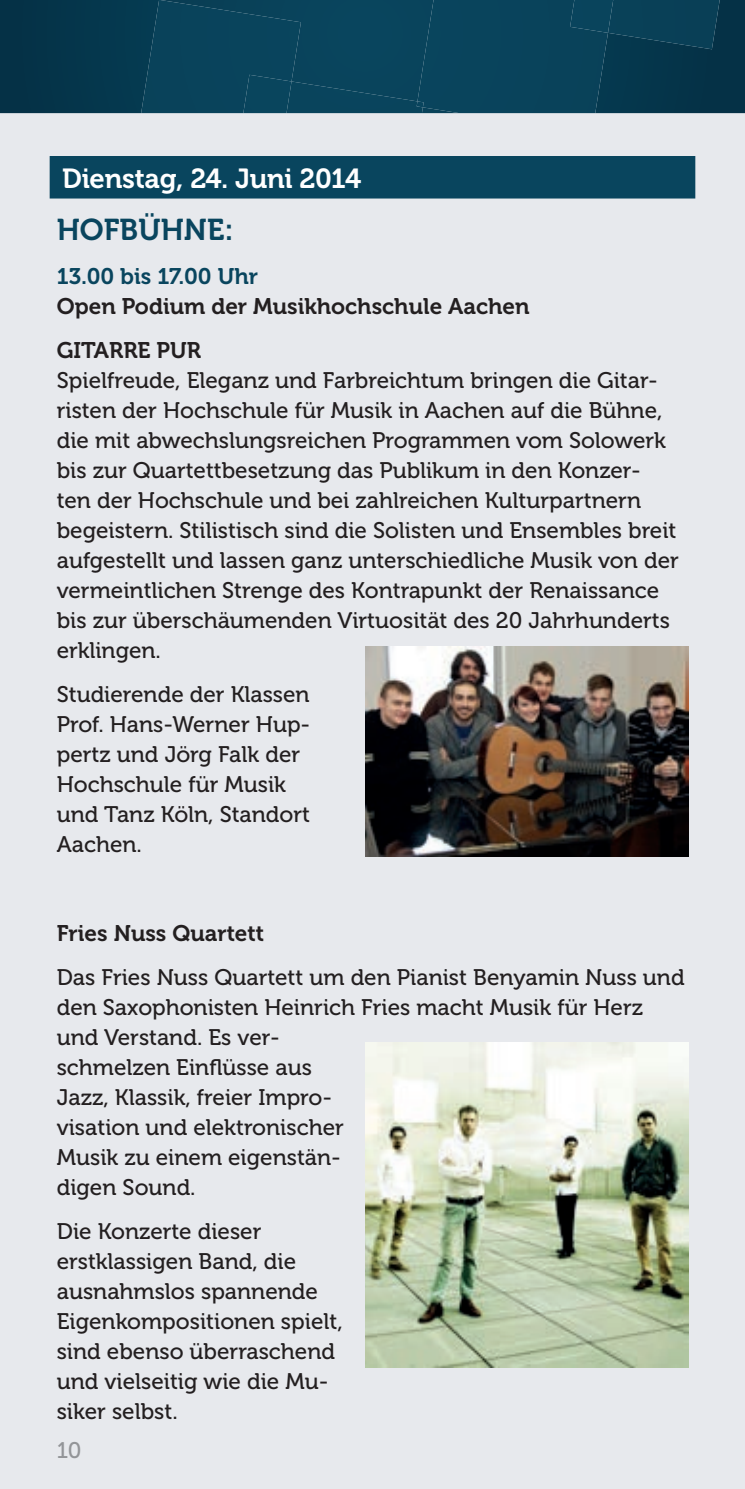
<style>
.page{position:relative;width:745px;height:1489px;background:#fff}
.page>*{position:absolute;margin:0;border:0;box-sizing:border-box;transform-origin:0 0}
.t1{font:30px "Museo 700";color:#09455e}
.t2{font:27.5px "Museo 700";letter-spacing:-.01em;color:#fff}
.t3{font:22.5px/30px "Museo 500";color:#231f20}
.t4{font:22.5px/44.2px "Museo 700";color:#231f20}
.t5{font:22.5px "Museo 700";color:#09455e}
.t6{font:22.5px "Museo 500";color:#939598}
</style>
<div class="page">
<div style="left:0;top:0;width:744px;height:1488px;background:#e7e9ed"></div>
<div style="left:0;top:0;width:744px;height:113px;background:#053449"></div>
<svg style="left:141px;top:0;width:578px;height:113px;background:#084159"></svg>
<hr style="left:744px;top:0;width:1px;height:113px;background:#053146">
<div style="left:50px;top:156px;width:644px;height:42px;background:#09455e"></div>
<img style="left:365px;top:1042px;width:322px;height:325px">
<img style="left:365px;top:646px;width:322px;height:210px">
<p class="t2" style="left:62px;top:163px;width:300px">Dienstag, 24. Juni 2014</p>
<h1 class="t1" style="left:57px;top:212px;width:178px">HOFBÜHNE:</h1>
<p class="t5" style="left:57px;top:263px;width:203px">13.00 bis 17.00 Uhr</p>
<p class="t4" style="left:57px;top:284px;width:474px">Open Podium der Musikhochschule Aachen<br>GITARRE PUR</p>
<p class="t3" style="left:57px;top:365px;width:623px">Spielfreude, Eleganz und Farbreichtum bringen die Gitar&shy;risten der Hochschule für Musik in Aachen auf die Bühne, die mit abwechslungsreichen Programmen vom Solowerk bis zur Quartettbesetzung das Publikum in den Konzer&shy;ten der Hochschule und bei zahlreichen Kulturpartnern begeistern. Stilistisch sind die Solisten und Ensembles breit aufgestellt und lassen ganz unterschiedliche Musik von der vermeintlichen Strenge des Kontrapunkt der Renaissance bis zur überschäumenden Virtuosität des 20 Jahrhunderts erklingen.</p>
<p class="t3" style="left:57px;top:680px;width:255px">Studierende der Klassen<br>Prof. Hans-Werner Hup&shy;pertz und Jörg Falk der<br>Hochschule für Musik und Tanz Köln, Standort<br>Aachen.</p>
<p class="t4" style="left:57px;top:911px;width:209px">Fries Nuss Quartett</p>
<p class="t3" style="left:57px;top:962px;width:629px">Das Fries Nuss Quartett um den Pianist Benyamin Nuss und den Saxophonisten Heinrich Fries macht Musik für Herz und Verstand. Es ver-<br>schmelzen Einflüsse aus<br>Jazz, Klassik, freier Impro-<br>visation und elektronischer<br>Musik zu einem eigenstän-<br>digen Sound.</p>
<p class="t3" style="left:57px;top:1216px;width:287px">Die Konzerte dieser erstklassigen Band, die ausnahmslos spannende<br>Eigenkompositionen spielt, sind ebenso überraschend und vielseitig wie die Mu&shy;siker selbst.</p>
<p class="t6" style="left:57px;top:1438px;width:26px">10</p>
</div>
